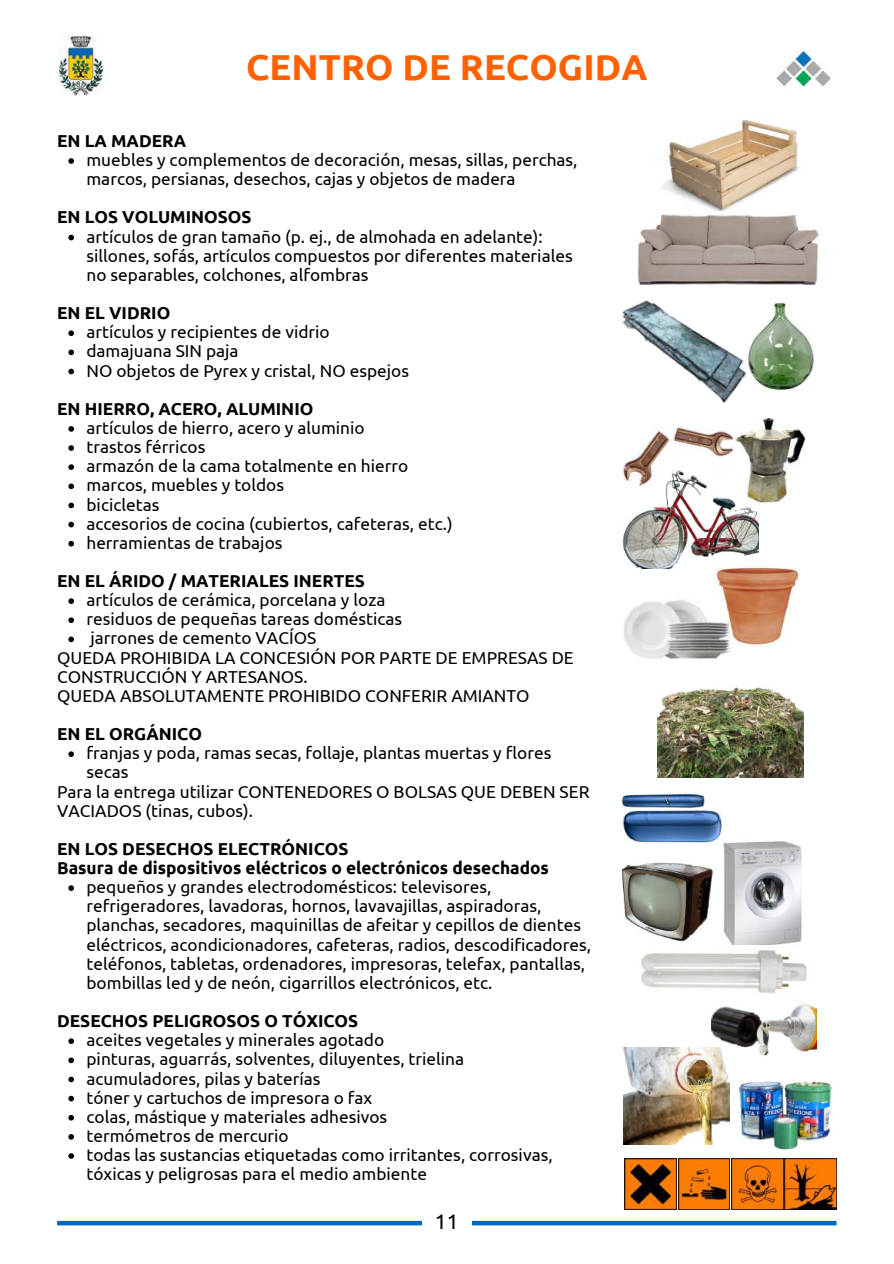
<style>
.page{position:relative;width:894px;height:1264px;background:#fff}
.page>*{position:absolute;margin:0;border:0;box-sizing:border-box;transform-origin:0 0}
.t1{font:700 36px "Ubuntu";letter-spacing:.005em;color:#ff6100}
.t2{font:21px "Ubuntu";color:#000}
.t3{font:17.25px/19.2px "Ubuntu";color:#000}
.t4{font:700 17.25px/19.2px "Ubuntu";color:#000}
</style>
<div class="page">
<div style="left:57px;top:1220px;width:779px;height:5px;background:#0066cb"></div>
<div style="left:423px;top:1210px;width:49px;height:53px;background:#fff"></div>
<img style="left:776px;top:51px;width:54px;height:37px">
<img style="left:59px;top:37px;width:44px;height:58px">
<img style="left:662px;top:119px;width:137px;height:92px">
<img style="left:635px;top:214px;width:184px;height:71px">
<img style="left:764px;top:301px;width:50px;height:90px">
<img style="left:622px;top:300px;width:142px;height:103px">
<img style="left:623px;top:427px;width:111px;height:42px">
<img style="left:622px;top:469px;width:136px;height:99px">
<img style="left:734px;top:418px;width:71px;height:84px">
<img style="left:714px;top:562px;width:86px;height:85px">
<img style="left:623px;top:590px;width:112px;height:69px">
<img style="left:723px;top:841px;width:79px;height:104px">
<img style="left:641px;top:949px;width:166px;height:45px">
<img style="left:657px;top:687px;width:145px;height:91px">
<img style="left:621px;top:862px;width:92px;height:80px">
<img style="left:678px;top:1158px;width:51px;height:51px">
<img style="left:624px;top:1158px;width:52px;height:51px">
<img style="left:731px;top:1158px;width:105px;height:51px">
<img style="left:623px;top:1047px;width:106px;height:97px">
<img style="left:739px;top:1080px;width:93px;height:70px">
<img style="left:711px;top:1003px;width:104px;height:58px">
<img style="left:622px;top:793px;width:100px;height:50px">
<svg style="left:68px;top:158px;width:6px;height:6px"></svg>
<svg style="left:68px;top:235px;width:6px;height:5px"></svg>
<svg style="left:68px;top:330px;width:6px;height:6px"></svg>
<svg style="left:68px;top:349px;width:6px;height:6px"></svg>
<svg style="left:68px;top:369px;width:6px;height:5px"></svg>
<svg style="left:68px;top:426px;width:6px;height:6px"></svg>
<svg style="left:68px;top:445px;width:6px;height:6px"></svg>
<svg style="left:68px;top:464px;width:6px;height:6px"></svg>
<svg style="left:68px;top:483px;width:6px;height:6px"></svg>
<svg style="left:68px;top:502px;width:6px;height:6px"></svg>
<svg style="left:68px;top:522px;width:6px;height:5px"></svg>
<svg style="left:68px;top:541px;width:6px;height:5px"></svg>
<svg style="left:68px;top:598px;width:6px;height:6px"></svg>
<svg style="left:68px;top:617px;width:6px;height:6px"></svg>
<svg style="left:68px;top:636px;width:6px;height:6px"></svg>
<svg style="left:68px;top:751px;width:6px;height:6px"></svg>
<svg style="left:68px;top:885px;width:6px;height:6px"></svg>
<svg style="left:68px;top:1038px;width:6px;height:6px"></svg>
<svg style="left:68px;top:1057px;width:6px;height:6px"></svg>
<svg style="left:68px;top:1076px;width:6px;height:6px"></svg>
<svg style="left:68px;top:1095px;width:6px;height:6px"></svg>
<svg style="left:68px;top:1114px;width:6px;height:6px"></svg>
<svg style="left:68px;top:1134px;width:6px;height:5px"></svg>
<svg style="left:68px;top:1153px;width:6px;height:5px"></svg>
<h1 class="t1" style="left:246px;top:46px;width:403px">CENTRO DE RECOGIDA</h1>
<p class="t4" style="left:57px;top:131px;width:130px">EN LA MADERA</p>
<p class="t3" style="left:86px;top:150px;width:492px">muebles y complementos de decoración, mesas, sillas, perchas, marcos, persianas, desechos, cajas y objetos de madera</p>
<p class="t4" style="left:57px;top:207px;width:196px">EN LOS VOLUMINOSOS</p>
<p class="t3" style="left:86px;top:227px;width:487px">artículos de gran tamaño (p. ej., de almohada en adelante): sillones, sofás, artículos compuestos por diferentes materiales no separables, colchones, alfombras</p>
<p class="t4" style="left:57px;top:303px;width:115px">EN EL VIDRIO</p>
<p class="t3" style="left:86px;top:322px;width:324px">artículos y recipientes de vidrio damajuana SIN paja<br>NO objetos de Pyrex y cristal, NO espejos</p>
<p class="t4" style="left:57px;top:399px;width:258px">EN HIERRO, ACERO, ALUMINIO</p>
<p class="t3" style="left:86px;top:418px;width:367px">artículos de hierro, acero y aluminio<br>trastos férricos<br>armazón de la cama totalmente en hierro marcos, muebles y toldos<br>bicicletas<br>accesorios de cocina (cubiertos, cafeteras, etc.) herramientas de trabajos</p>
<p class="t4" style="left:57px;top:571px;width:309px">EN EL ÁRIDO / MATERIALES INERTES</p>
<p class="t3" style="left:86px;top:590px;width:300px">artículos de cerámica, porcelana y loza</p>
<p class="t3" style="left:86px;top:609px;width:317px">residuos de pequeñas tareas domésticas</p>
<p class="t3" style="left:90px;top:628px;width:227px">jarrones de cemento VACÍOS</p>
<p class="t3" style="left:57px;top:647px;width:518px">QUEDA PROHIBIDA LA CONCESIÓN POR PARTE DE EMPRESAS DE</p>
<p class="t3" style="left:57px;top:666px;width:252px">CONSTRUCCIÓN Y ARTESANOS.</p>
<p class="t3" style="left:57px;top:686px;width:474px">QUEDA ABSOLUTAMENTE PROHIBIDO CONFERIR AMIANTO</p>
<p class="t4" style="left:57px;top:724px;width:146px">EN EL ORGÁNICO</p>
<p class="t3" style="left:86px;top:743px;width:466px">franjas y poda, ramas secas, follaje, plantas muertas y flores</p>
<p class="t3" style="left:86px;top:762px;width:44px">secas</p>
<p class="t3" style="left:57px;top:781px;width:533px">Para la entrega utilizar CONTENEDORES O BOLSAS QUE DEBEN SER</p>
<p class="t3" style="left:57px;top:800px;width:197px">VACIADOS (tinas, cubos).</p>
<p class="t4" style="left:57px;top:839px;width:493px">EN LOS DESECHOS ELECTRÓNICOS<br>Basura de dispositivos eléctricos o electrónicos desechados</p>
<p class="t3" style="left:86px;top:877px;width:506px">pequeños y grandes electrodomésticos: televisores, refrigeradores, lavadoras, hornos, lavavajillas, aspiradoras, planchas, secadores, maquinillas de afeitar y cepillos de dientes eléctricos, acondicionadores, cafeteras, radios, descodificadores, teléfonos, tabletas, ordenadores, impresoras, telefax, pantallas, bombillas led y de neón, cigarrillos electrónicos, etc.</p>
<p class="t4" style="left:57px;top:1011px;width:302px">DESECHOS PELIGROSOS O TÓXICOS</p>
<p class="t3" style="left:86px;top:1030px;width:467px">aceites vegetales y minerales agotado<br>pinturas, aguarrás, solventes, diluyentes, trielina acumuladores, pilas y baterías<br>tóner y cartuchos de impresora o fax<br>colas, mástique y materiales adhesivos<br>termómetros de mercurio<br>todas las sustancias etiquetadas como irritantes, corrosivas, tóxicas y peligrosas para el medio ambiente</p>
<p class="t2" style="left:435px;top:1209px;width:25px">11</p>
</div>
